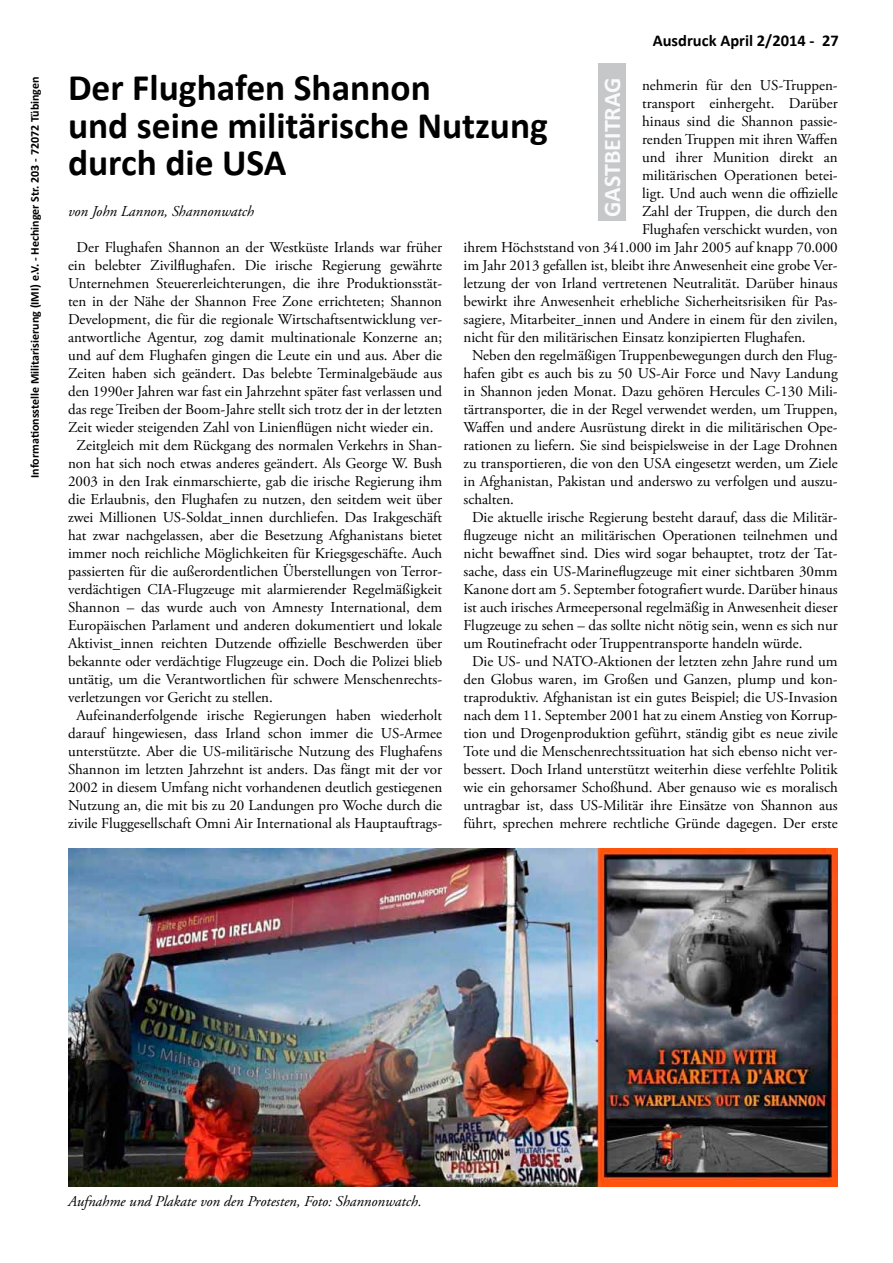
<style>
.page{position:relative;width:893px;height:1263px;background:#fff}
.page>*{position:absolute;margin:0;border:0;box-sizing:border-box;transform-origin:0 0}
.t1{font:700 37.5px/37.5px "Calibri";color:#000}
.t2{font:700 24px "Calibri";color:#fafafb}
.t3{font:700 16.5px "Calibri";color:#000}
.t4{font:15px "Adobe Garamond Pro";color:#000}
.t5{font:italic 15px "Adobe Garamond Pro";color:#000}
.t6{font:700 12px "Calibri";color:#000}
</style>
<div class="page">
<img style="left:68px;top:848px;width:770px;height:338px">
<div style="left:598px;top:64px;width:28px;height:157px;background:#c6c7c8"></div>
<p class="t6" style="left:27px;top:478px;width:403px;rotate:-90deg">Informationsstelle Militarisierung (IMI) e.V. - Hechinger Str. 203 - 72072 Tübingen</p>
<p class="t3" style="left:653px;top:30px;width:188px">Ausdruck April 2/2014 - 27</p>
<h1 class="t1" style="left:68px;top:69px;width:481px">Der Flughafen Shannon<br>und seine militärische Nutzung durch die USA</h1>
<p class="t5" style="left:68px;top:202px;width:187px">von John Lannon, Shannonwatch</p>
<h2 class="t2" style="left:597px;top:217px;width:141px;rotate:-90deg">GASTBEITRAG</h2>
<p class="t4" style="left:642px;top:76px;width:197px">nehmerin für den US-Truppen-</p>
<p class="t4" style="left:642px;top:94px;width:197px">transport einhergeht. Darüber</p>
<p class="t4" style="left:642px;top:112px;width:197px">hinaus sind die Shannon passie-</p>
<p class="t4" style="left:642px;top:130px;width:197px">renden Truppen mit ihren Waffen</p>
<p class="t4" style="left:642px;top:148px;width:197px">und ihrer Munition direkt an</p>
<p class="t4" style="left:642px;top:166px;width:197px">militärischen Operationen betei-</p>
<p class="t4" style="left:642px;top:184px;width:197px">ligt. Und auch wenn die offizielle</p>
<p class="t4" style="left:642px;top:202px;width:197px">Zahl der Truppen, die durch den</p>
<p class="t4" style="left:642px;top:220px;width:197px">Flughafen verschickt wurden, von</p>
<p class="t4" style="left:463px;top:238px;width:376px">ihrem Höchststand von 341.000 im Jahr 2005 auf knapp 70.000</p>
<p class="t4" style="left:463px;top:256px;width:376px">im Jahr 2013 gefallen ist, bleibt ihre Anwesenheit eine grobe Ver-</p>
<p class="t4" style="left:463px;top:274px;width:376px">letzung der von Irland vertretenen Neutralität. Darüber hinaus</p>
<p class="t4" style="left:463px;top:292px;width:376px">bewirkt ihre Anwesenheit erhebliche Sicherheitsrisiken für Pas-</p>
<p class="t4" style="left:463px;top:310px;width:376px">sagiere, Mitarbeiter_innen und Andere in einem für den zivilen,</p>
<p class="t4" style="left:463px;top:328px;width:344px">nicht für den militärischen Einsatz konzipierten Flughafen.</p>
<p class="t4" style="left:472px;top:346px;width:367px">Neben den regelmäßigen Truppenbewegungen durch den Flug-</p>
<p class="t4" style="left:463px;top:364px;width:376px">hafen gibt es auch bis zu 50 US-Air Force und Navy Landung</p>
<p class="t4" style="left:463px;top:382px;width:376px">in Shannon jeden Monat. Dazu gehören Hercules C-130 Mili-</p>
<p class="t4" style="left:463px;top:400px;width:376px">tärtransporter, die in der Regel verwendet werden, um Truppen,</p>
<p class="t4" style="left:463px;top:418px;width:376px">Waffen und andere Ausrüstung direkt in die militärischen Ope-</p>
<p class="t4" style="left:463px;top:436px;width:376px">rationen zu liefern. Sie sind beispielsweise in der Lage Drohnen</p>
<p class="t4" style="left:463px;top:454px;width:376px">zu transportieren, die von den USA eingesetzt werden, um Ziele</p>
<p class="t4" style="left:463px;top:472px;width:376px">in Afghanistan, Pakistan und anderswo zu verfolgen und auszu-</p>
<p class="t4" style="left:463px;top:490px;width:52px">schalten.</p>
<p class="t4" style="left:472px;top:508px;width:367px">Die aktuelle irische Regierung besteht darauf, dass die Militär-</p>
<p class="t4" style="left:463px;top:526px;width:376px">flugzeuge nicht an militärischen Operationen teilnehmen und</p>
<p class="t4" style="left:463px;top:544px;width:376px">nicht bewaffnet sind. Dies wird sogar behauptet, trotz der Tat-</p>
<p class="t4" style="left:463px;top:562px;width:376px">sache, dass ein US-Marineflugzeuge mit einer sichtbaren 30mm</p>
<p class="t4" style="left:463px;top:580px;width:376px">Kanone dort am 5. September fotografiert wurde. Darüber hinaus</p>
<p class="t4" style="left:463px;top:598px;width:376px">ist auch irisches Armeepersonal regelmäßig in Anwesenheit dieser</p>
<p class="t4" style="left:463px;top:616px;width:376px">Flugzeuge zu sehen – das sollte nicht nötig sein, wenn es sich nur</p>
<p class="t4" style="left:463px;top:634px;width:341px">um Routinefracht oder Truppentransporte handeln würde.</p>
<p class="t4" style="left:472px;top:652px;width:367px">Die US- und NATO-Aktionen der letzten zehn Jahre rund um</p>
<p class="t4" style="left:463px;top:670px;width:376px">den Globus waren, im Großen und Ganzen, plump und kon-</p>
<p class="t4" style="left:463px;top:688px;width:376px">traproduktiv. Afghanistan ist ein gutes Beispiel; die US-Invasion</p>
<p class="t4" style="left:463px;top:706px;width:376px">nach dem 11. September 2001 hat zu einem Anstieg von Korrup-</p>
<p class="t4" style="left:463px;top:724px;width:376px">tion und Drogenproduktion geführt, ständig gibt es neue zivile</p>
<p class="t4" style="left:463px;top:742px;width:376px">Tote und die Menschenrechtssituation hat sich ebenso nicht ver-</p>
<p class="t4" style="left:463px;top:760px;width:376px">bessert. Doch Irland unterstützt weiterhin diese verfehlte Politik</p>
<p class="t4" style="left:463px;top:778px;width:376px">wie ein gehorsamer Schoßhund. Aber genauso wie es moralisch</p>
<p class="t4" style="left:463px;top:796px;width:376px">untragbar ist, dass US-Militär ihre Einsätze von Shannon aus</p>
<p class="t4" style="left:463px;top:814px;width:376px">führt, sprechen mehrere rechtliche Gründe dagegen. Der erste</p>
<p class="t4" style="left:77px;top:238px;width:367px">Der Flughafen Shannon an der Westküste Irlands war früher</p>
<p class="t4" style="left:68px;top:256px;width:376px">ein belebter Zivilflughafen. Die irische Regierung gewährte</p>
<p class="t4" style="left:68px;top:274px;width:376px">Unternehmen Steuererleichterungen, die ihre Produktionsstät-</p>
<p class="t4" style="left:68px;top:292px;width:376px">ten in der Nähe der Shannon Free Zone errichteten; Shannon</p>
<p class="t4" style="left:68px;top:310px;width:376px">Development, die für die regionale Wirtschaftsentwicklung ver-</p>
<p class="t4" style="left:68px;top:328px;width:376px">antwortliche Agentur, zog damit multinationale Konzerne an;</p>
<p class="t4" style="left:68px;top:346px;width:376px">und auf dem Flughafen gingen die Leute ein und aus. Aber die</p>
<p class="t4" style="left:68px;top:364px;width:376px">Zeiten haben sich geändert. Das belebte Terminalgebäude aus</p>
<p class="t4" style="left:68px;top:382px;width:376px">den 1990er Jahren war fast ein Jahrzehnt später fast verlassen und</p>
<p class="t4" style="left:68px;top:400px;width:376px">das rege Treiben der Boom-Jahre stellt sich trotz der in der letzten</p>
<p class="t4" style="left:68px;top:418px;width:367px">Zeit wieder steigenden Zahl von Linienflügen nicht wieder ein.</p>
<p class="t4" style="left:77px;top:436px;width:367px">Zeitgleich mit dem Rückgang des normalen Verkehrs in Shan-</p>
<p class="t4" style="left:68px;top:454px;width:376px">non hat sich noch etwas anderes geändert. Als George W. Bush</p>
<p class="t4" style="left:68px;top:472px;width:376px">2003 in den Irak einmarschierte, gab die irische Regierung ihm</p>
<p class="t4" style="left:68px;top:490px;width:376px">die Erlaubnis, den Flughafen zu nutzen, den seitdem weit über</p>
<p class="t4" style="left:68px;top:508px;width:376px">zwei Millionen US-Soldat_innen durchliefen. Das Irakgeschäft</p>
<p class="t4" style="left:68px;top:526px;width:376px">hat zwar nachgelassen, aber die Besetzung Afghanistans bietet</p>
<p class="t4" style="left:68px;top:544px;width:376px">immer noch reichliche Möglichkeiten für Kriegsgeschäfte. Auch</p>
<p class="t4" style="left:68px;top:562px;width:376px">passierten für die außerordentlichen Überstellungen von Terror-</p>
<p class="t4" style="left:68px;top:580px;width:376px">verdächtigen CIA-Flugzeuge mit alarmierender Regelmäßigkeit</p>
<p class="t4" style="left:68px;top:598px;width:376px">Shannon – das wurde auch von Amnesty International, dem</p>
<p class="t4" style="left:68px;top:616px;width:376px">Europäischen Parlament und anderen dokumentiert und lokale</p>
<p class="t4" style="left:68px;top:634px;width:376px">Aktivist_innen reichten Dutzende offizielle Beschwerden über</p>
<p class="t4" style="left:68px;top:652px;width:376px">bekannte oder verdächtige Flugzeuge ein. Doch die Polizei blieb</p>
<p class="t4" style="left:68px;top:670px;width:376px">untätig, um die Verantwortlichen für schwere Menschenrechts-</p>
<p class="t4" style="left:68px;top:688px;width:206px">verletzungen vor Gericht zu stellen.</p>
<p class="t4" style="left:77px;top:706px;width:367px">Aufeinanderfolgende irische Regierungen haben wiederholt</p>
<p class="t4" style="left:68px;top:724px;width:376px">darauf hingewiesen, dass Irland schon immer die US-Armee</p>
<p class="t4" style="left:68px;top:742px;width:376px">unterstützte. Aber die US-militärische Nutzung des Flughafens</p>
<p class="t4" style="left:68px;top:760px;width:376px">Shannon im letzten Jahrzehnt ist anders. Das fängt mit der vor</p>
<p class="t4" style="left:68px;top:778px;width:376px">2002 in diesem Umfang nicht vorhandenen deutlich gestiegenen</p>
<p class="t4" style="left:68px;top:796px;width:376px">Nutzung an, die mit bis zu 20 Landungen pro Woche durch die</p>
<p class="t4" style="left:68px;top:814px;width:376px">zivile Fluggesellschaft Omni Air International als Hauptauftrags-</p>
<p class="t5" style="left:68px;top:1192px;width:355px">Aufnahme und Plakate von den Protesten, Foto: Shannonwatch.</p>
</div>
